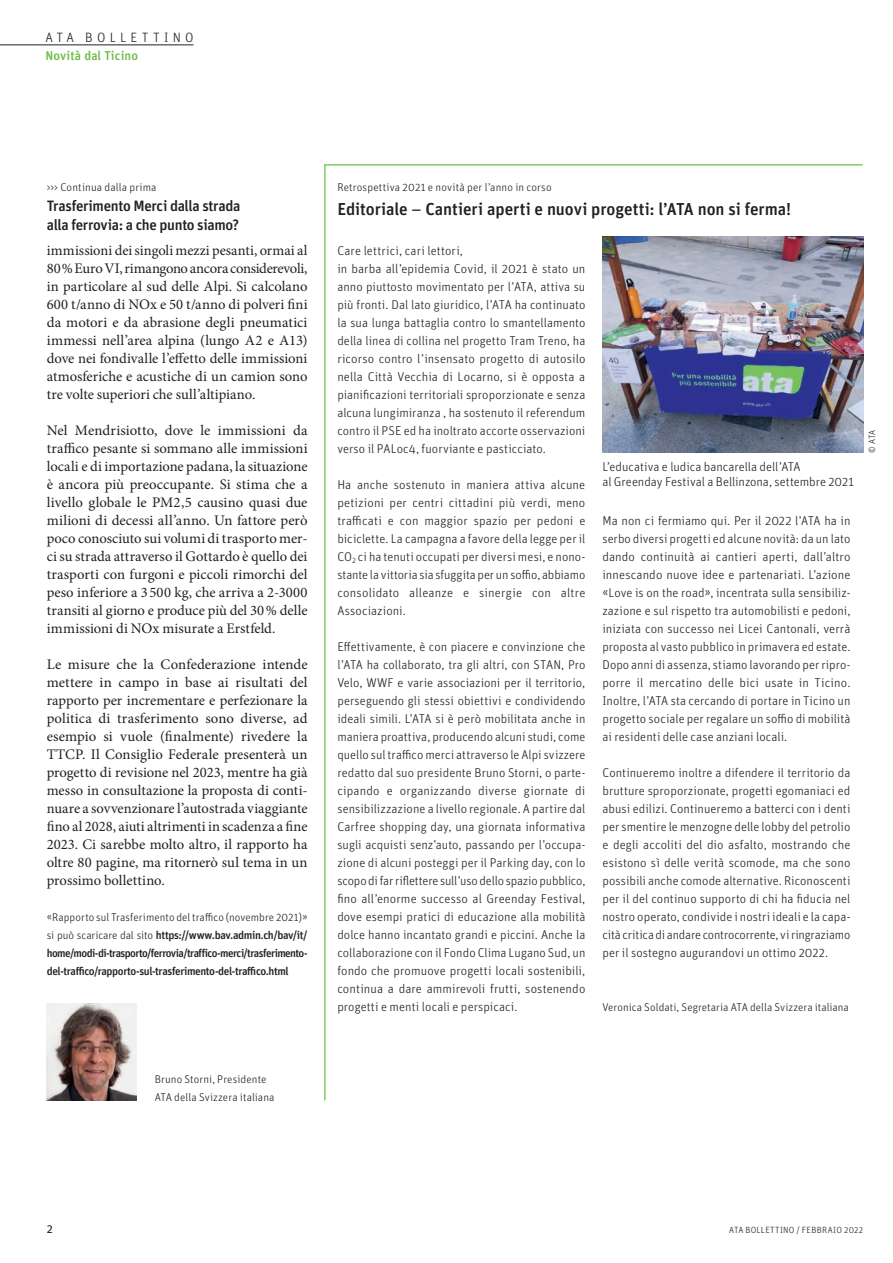
<style>
.page{position:relative;width:893px;height:1263px;background:#fff}
.page>*{position:absolute;margin:0;border:0;box-sizing:border-box;transform-origin:0 0}
.t1{font:500 17.25px "Unit OT";letter-spacing:-.005em;color:#231f20}
.t2{font:500 15px/19.5px "Unit OT";letter-spacing:-.02em;color:#231f20}
.t3{font:14.7px/18px "Minion Pro";color:#231f20;text-align:justify}
.t4{font:300 13.5px "Unit OT";letter-spacing:.31em;color:#231f20}
.t5{font:300 12.75px/18px "Unit OT";letter-spacing:.005em;color:#231f20;text-align:justify}
.t6{font:500 12.75px "Unit OT";letter-spacing:.01em;color:#6cbd45}
.t7{font:12px "Unit OT";color:#231f20}
.t8{font:500 11.25px/18px "Unit OT";letter-spacing:-.035em;color:#231f20;text-align:justify}
.t9{font:300 11.25px/18px "Unit OT";letter-spacing:.01em;color:#231f20}
.t10{font:300 9px "Unit OT";letter-spacing:.03em;color:#231f20}
.s1{font-weight:300}
.s2{font-family:"Meta";font-weight:400}
</style>
<div class="page">
<hr style="left:0;top:45px;width:193px;height:1px;background:#231f20">
<img style="left:47px;top:1003px;width:89px;height:98px">
<img style="left:602px;top:237px;width:261px;height:216px">
<p class="t4" style="left:45px;top:29px;width:150px">ATA BOLLETTINO</p>
<p class="t6" style="left:45px;top:47px;width:94px">Novità dal Ticino</p>
<p class="t9" style="left:47px;top:178px;width:111px">&gt;&gt;&gt; Continua dalla prima</p>
<p class="t2" style="left:47px;top:196px;width:195px">Trasferimento Merci dalla strada alla ferrovia: a che punto siamo?</p>
<p class="t3" style="left:47px;top:241px;width:262px">immissioni dei singoli mezzi pesanti, ormai al 80% Euro VI, rimangono ancora considerevoli, in particolare al sud delle Alpi. Si calcolano 600 t/anno di NOx e 50 t/anno di polveri fini da motori e da abrasione degli pneumatici immessi nell’area alpina (lungo A2 e A13) dove nei fondivalle l’effetto delle immissioni atmosferiche e acustiche di un camion sono tre volte superiori che sull’altipiano.</p>
<p class="t3" style="left:47px;top:421px;width:262px">Nel Mendrisiotto, dove le immissioni da traffico pesante si sommano alle immissioni locali e di importazione padana, la situazione è ancora più preoccupante. Si stima che a livello globale le PM2,5 causino quasi due milioni di decessi all’anno. Un fattore però poco conosciuto sui volumi di trasporto mer&shy;ci su strada attraverso il Gottardo è quello dei trasporti con furgoni e piccoli rimorchi del peso inferiore a 3500 kg, che arriva a 2-3000 transiti al giorno e produce più del 30% delle immissioni di NOx misurate a Erstfeld.</p>
<p class="t3" style="left:47px;top:655px;width:262px">Le misure che la Confederazione intende mettere in campo in base ai risultati del rapporto per incrementare e perfezionare la politica di trasferimento sono diverse, ad esempio si vuole (finalmente) rivedere la TTCP. Il Consiglio Federale presenterà un progetto di revisione nel 2023, mentre ha già messo in consultazione la proposta di conti&shy;nuare a sovvenzionare l’autostrada viaggiante fino al 2028, aiuti altrimenti in scadenza a fine 2023. Ci sarebbe molto altro, il rapporto ha oltre 80 pagine, ma ritornerò sul tema in un prossimo bollettino.</p>
<p class="t8" style="left:47px;top:907px;width:262px"><span class="s1">«Rapporto sul Trasferimento del traffico (novembre 2021)» si può scaricare dal sito</span> https://www.bav.admin.ch/bav/it/ home/modi-di-trasporto/ferrovia/traffico-merci/trasferimento&shy;del-traffico/rapporto-sul-trasferimento-del-traffico.html</p>
<p class="t9" style="left:155px;top:1070px;width:121px">Bruno Storni, Presidente<br>ATA della Svizzera italiana</p>
<p class="t9" style="left:337px;top:178px;width:216px">Retrospettiva 2021 e novità per l’anno in corso</p>
<h1 class="t1" style="left:337px;top:198px;width:455px">Editoriale <span class="s2">–</span> Cantieri aperti e nuovi progetti: l’ATA non si ferma!</h1>
<p class="t5" style="left:337px;top:241px;width:250px;text-align:left">Care lettrici, cari lettori,<br>in barba all’epidemia Covid, il 2021 è stato un anno piuttosto movimentato per l’ATA, attiva su più fronti. Dal lato giuridico, l’ATA ha continuato la sua lunga battaglia contro lo smantellamento della linea di collina nel progetto Tram Treno, ha ricorso contro l’insensato progetto di autosilo nella Città Vecchia di Locarno, si è opposta a pianificazioni territoriali sproporzionate e senza alcuna lungimiranza , ha sostenuto il referendum contro il PSE ed ha inoltrato accorte osservazioni verso il PALoc4, fuorviante e pasticciato.</p>
<p class="t5" style="left:337px;top:475px;width:250px">Ha anche sostenuto in maniera attiva alcune petizioni per centri cittadini più verdi, meno trafficati e con maggior spazio per pedoni e biciclette. La campagna a favore della legge per il CO<sub>2</sub> ci ha tenuti occupati per diversi mesi, e nono&shy;stante la vittoria sia sfuggita per un soffio, abbiamo consolidato alleanze e sinergie con altre Associazioni.</p>
<p class="t5" style="left:337px;top:637px;width:250px">Effettivamente, è con piacere e convinzione che l’ATA ha collaborato, tra gli altri, con STAN, Pro Velo, WWF e varie associazioni per il territorio, perseguendo gli stessi obiettivi e condividendo ideali simili. L’ATA si è però mobilitata anche in maniera proattiva, producendo alcuni studi, come quello sul traffico merci attraverso le Alpi svizzere redatto dal suo presidente Bruno Storni, o parte&shy;cipando e organizzando diverse giornate di sensibilizzazione a livello regionale. A partire dal Carfree shopping day, una giornata informativa sugli acquisti senz’auto, passando per l’occupa&shy;zione di alcuni posteggi per il Parking day, con lo scopo di far riflettere sull’uso dello spazio pubblico, fino all’enorme successo al Greenday Festival, dove esempi pratici di educazione alla mobilità dolce hanno incantato grandi e piccini. Anche la collaborazione con il Fondo Clima Lugano Sud, un fondo che promuove progetti locali sostenibili, continua a dare ammirevoli frutti, sostenendo progetti e menti locali e perspicaci.</p>
<p class="t5" style="left:602px;top:458px;width:253px;line-height:15.8px">L’educativa e ludica bancarella dell’ATA<br>al Greenday Festival a Bellinzona, settembre 2021</p>
<p class="t5" style="left:602px;top:511px;width:250px">Ma non ci fermiamo qui. Per il 2022 l’ATA ha in serbo diversi progetti ed alcune novità: da un lato dando continuità ai cantieri aperti, dall’altro innescando nuove idee e partenariati. L’azione «Love is on the road», incentrata sulla sensibiliz&shy;zazione e sul rispetto tra automobilisti e pedoni, iniziata con successo nei Licei Cantonali, verrà proposta al vasto pubblico in primavera ed estate.<br>Dopo anni di assenza, stiamo lavorando per ripro&shy;porre il mercatino delle bici usate in Ticino.<br>Inoltre, l’ATA sta cercando di portare in Ticino un progetto sociale per regalare un soffio di mobilità ai residenti delle case anziani locali.</p>
<p class="t5" style="left:602px;top:763px;width:250px">Continueremo inoltre a difendere il territorio da brutture sproporzionate, progetti egomaniaci ed abusi edilizi. Continueremo a batterci con i denti per smentire le menzogne delle lobby del petrolio e degli accoliti del dio asfalto, mostrando che esistono sì delle verità scomode, ma che sono possibili anche comode alternative. Riconoscenti per il del continuo supporto di chi ha fiducia nel nostro operato, condivide i nostri ideali e la capa&shy;cità critica di andare controcorrente, vi ringraziamo per il sostegno augurandovi un ottimo 2022.</p>
<p class="t9" style="left:602px;top:998px;width:248px">Veronica Soldati, Segretaria ATA della Svizzera italiana</p>
<p class="t10" style="left:867px;top:453px;width:24px;rotate:-90deg">© ATA</p>
<p class="t7" style="left:47px;top:1221px;width:8px">2</p>
<p class="t10" style="left:729px;top:1225px;width:135px">ATA BOLLETTINO / FEBBRAIO 2022</p>
</div>
